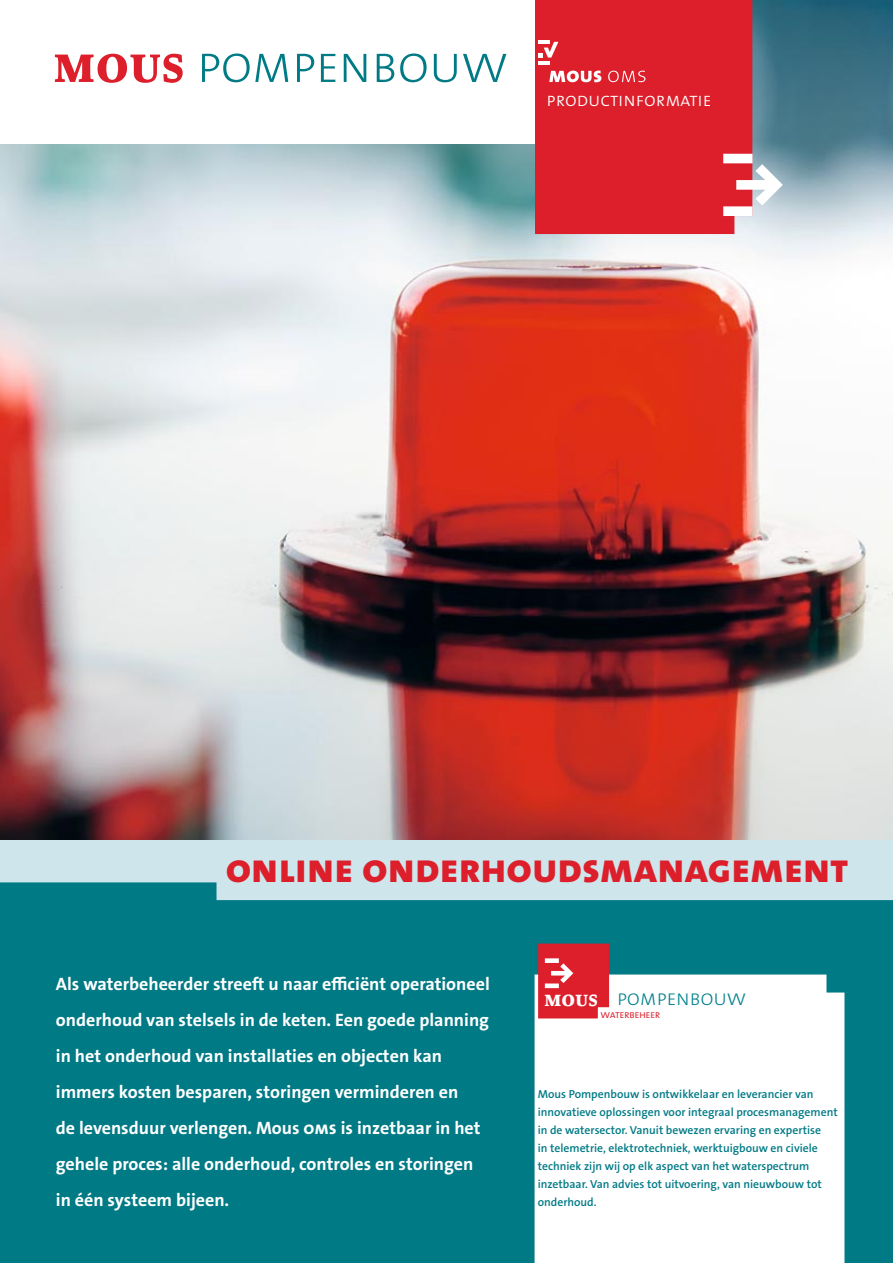
<style>
.page{position:relative;width:893px;height:1263px;background:#fff}
.page>*{position:absolute;margin:0;border:0;box-sizing:border-box;transform-origin:0 0}
.t1{font:200 54px "The Sans Os F";letter-spacing:-.025em;color:#007a85}
.t2{font:800 41.25px "The Sans Os F";color:#dc1f2b}
.t3{font:22.2px "The Sans Extra Light Caps";letter-spacing:-.025em;color:#00818c}
.t4{font:300 19.5px "The Sans Os F";letter-spacing:-.005em;color:#fff}
.t5{font:700 18px/36px "The Sans Os F";color:#fff}
.t6{font:600 11.7px/18px "The Sans Os F";color:#007a85}
.t7{font:11.1px "The Sans Semi Light Caps";letter-spacing:-.045em;color:#dc1f2b}
.s1{font-family:"Proforma Bold SC";font-weight:400;font-size:58.5px;color:#dc1f2b}
.s2{font-family:"Proforma Bold SC";font-size:24px;color:#fff}
</style>
<div class="page">
<img style="left:0;top:0;width:893px;height:841px">
<div style="left:0;top:841px;width:893px;height:62px;background:#cee6eb"></div>
<div style="left:0;top:882px;width:893px;height:381px;background:#007a85"></div>
<div style="left:0;top:0;width:542px;height:144px;background:#fff"></div>
<div style="left:535px;top:0;width:217px;height:234px;background:#dc1f2b"></div>
<svg style="left:723px;top:154px;width:60px;height:62px"></svg>
<svg style="left:535px;top:974px;width:309px;height:289px"></svg>
<svg style="left:538px;top:943px;width:71px;height:75px;background:#dc313c"></svg>
<hr style="left:538px;top:61px;width:12px;height:4px;background:#fff">
<svg style="left:549px;top:71px;width:52px;height:11px"></svg>
<svg style="left:608px;top:71px;width:37px;height:11px"></svg>
<svg style="left:538px;top:40px;width:20px;height:18px"></svg>
<h1 class="t1" style="left:53px;top:32px;width:457px"><span class="s1">mous</span> POMPENBOUW</h1>
<h3 class="t4" style="left:547px;top:88px;width:166px">PRODUCTINFORMATIE</h3>
<h2 class="t2" style="left:226px;top:852px;width:624px">ONLINE ONDERHOUDSMANAGEMENT</h2>
<p class="t5" style="left:56px;top:968px;width:435px">Als waterbeheerder streeft u naar efficiënt operationeel onderhoud van stelsels in de keten. Een goede planning in het onderhoud van installaties en objecten kan immers kosten besparen, storingen verminderen en<br>de levensduur verlengen. Mous OMS is inzetbaar in het gehele proces: alle onderhoud, controles en storingen in één systeem bijeen.</p>
<h3 class="t3" style="left:544px;top:980px;width:204px"><span class="s2">mous</span> pompenbouw</h3>
<p class="t7" style="left:601px;top:1005px;width:61px">waterbeheer</p>
<p class="t6" style="left:538px;top:1086px;width:302px">Mous Pompenbouw is ontwikkelaar en leverancier van innovatieve oplossingen voor integraal procesmanagement in de watersector. Vanuit bewezen ervaring en expertise<br>in telemetrie, elektrotechniek, werktuigbouw en civiele techniek zijn wij op elk aspect van het waterspectrum inzetbaar. Van advies tot uitvoering, van nieuwbouw tot onderhoud.</p>
</div>
